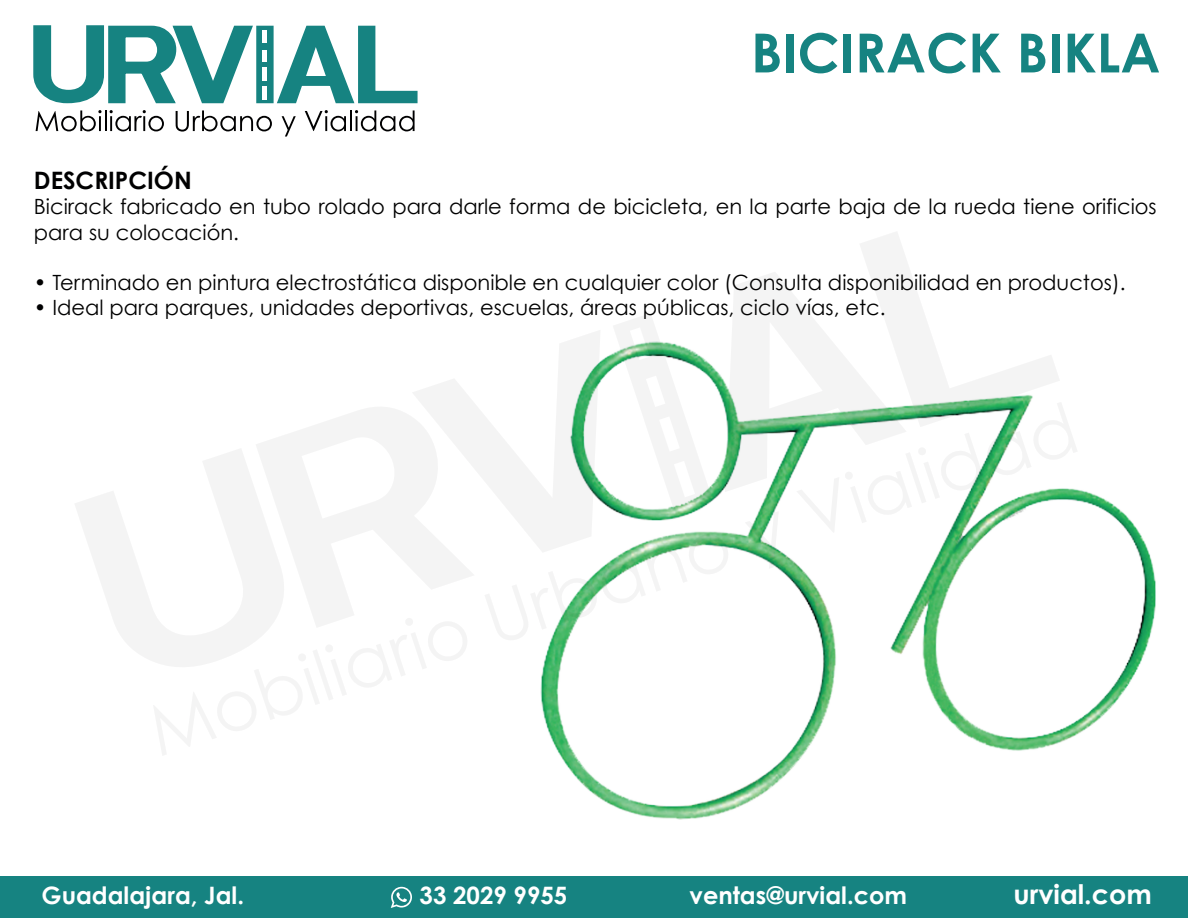
<style>
.page{position:relative;width:1188px;height:918px;background:#fff}
.page>*{position:absolute;margin:0;border:0;box-sizing:border-box;transform-origin:0 0}
.t1{font:700 54px "Century Gothic";color:#168381}
.t2{font:700 27px "Century Gothic";color:#fff}
.t3{font:700 24px "Century Gothic";color:#fff}
.t4{font:700 24px "Century Gothic";color:#000001}
.t5{font:21px/25.2px "Century Gothic";color:#000001}
</style>
<div class="page">
<svg style="left:33px;top:25px;width:220px;height:79px"></svg>
<div style="left:256px;top:26px;width:18px;height:77px;background:#168381;border:2px solid #168381"></div>
<svg style="left:277px;top:25px;width:141px;height:79px"></svg>
<div style="left:262px;top:31px;width:5px;height:12px;background:#fff"></div>
<svg style="left:36px;top:110px;width:66px;height:21px"></svg>
<hr style="left:105px;top:110px;width:2px;height:21px;background:#000001">
<svg style="left:110px;top:110px;width:54px;height:21px"></svg>
<svg style="left:176px;top:110px;width:96px;height:22px"></svg>
<svg style="left:282px;top:116px;width:14px;height:20px"></svg>
<svg style="left:305px;top:110px;width:41px;height:21px"></svg>
<hr style="left:350px;top:110px;width:2px;height:21px;background:#000001">
<svg style="left:355px;top:110px;width:60px;height:21px"></svg>
<div style="left:262px;top:51px;width:5px;height:11px;background:#fff"></div>
<div style="left:262px;top:67px;width:5px;height:13px;background:#fff"></div>
<div style="left:262px;top:86px;width:5px;height:13px;background:#fff"></div>
<div style="left:0;top:876px;width:1188px;height:42px;background:#168381"></div>
<svg style="left:391px;top:887px;width:21px;height:21px"></svg>
<img style="left:560px;top:489px;width:596px;height:331px">
<svg style="left:75px;top:491px;width:78px;height:170px"></svg>
<svg style="left:153px;top:232px;width:925px;height:524px"></svg>
<h1 class="t1" style="left:751px;top:12px;width:411px">BICIRACK BIKLA</h1>
<p class="t4" style="left:34px;top:162px;width:159px">DESCRIPCIÓN</p>
<p class="t5" style="left:34px;top:194px;width:1124px">Bicirack fabricado en tubo rolado para darle forma de bicicleta, en la parte baja de la rueda tiene orificios para su colocación.</p>
<p class="t5" style="left:34px;top:270px;width:1093px">• Terminado en pintura electrostática disponible en cualquier color (Consulta disponibilidad en productos).</p>
<p class="t5" style="left:34px;top:295px;width:853px">• Ideal para parques, unidades deportivas, escuelas, áreas públicas, ciclo vías, etc.</p>
<p class="t3" style="left:42px;top:878px;width:204px">Guadalajara, Jal.</p>
<p class="t3" style="left:420px;top:878px;width:149px">33 2029 9955</p>
<p class="t3" style="left:690px;top:878px;width:219px">ventas@urvial.com</p>
<p class="t2" style="left:1014px;top:874px;width:140px">urvial.com</p>
</div>
